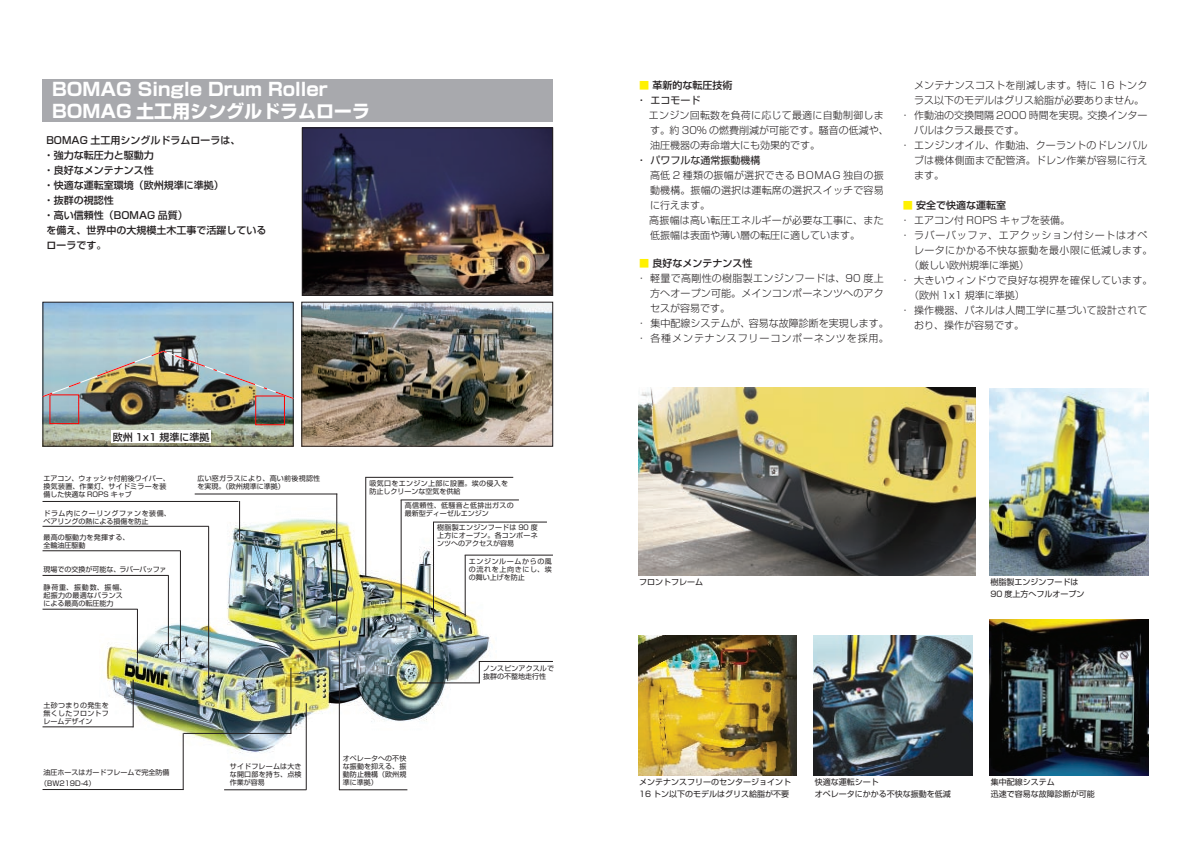
<style>
.page{position:relative;width:1191px;height:842px;background:#fff}
.page>*{position:absolute;margin:0;border:0;box-sizing:border-box;transform-origin:0 0}
.t1{font:700 18px/22px "Shin Go";color:#fff}
.t2{font:300 10px/15px "Shin Go";letter-spacing:.015em;color:#231f20}
.t3{font:500 10px/15px "Shin Go";color:#231f20}
.t4{font:300 10px "Shin Go";letter-spacing:.04em;color:#231f20}
.t5{font:300 10px "Shin Go";letter-spacing:.09em;color:#231f20}
.t6{font:300 10px "Shin Go";letter-spacing:.065em;color:#231f20}
.t7{font:10px "Shin Go";color:#231f20}
.t8{font:8px/12px "Shin Go";color:#231f20}
.t9{font:7px/8px "Shin Go";letter-spacing:.01em;color:#231f20;text-align:justify}
.t10{font:7px/8px "Shin Go";letter-spacing:.035em;color:#231f20}
.t11{font:7px/8px "Shin Go";letter-spacing:.045em;color:#231f20}
.t12{font:7px/8px "Shin Go";letter-spacing:.08em;color:#231f20}
.s1{color:#fff101}
.s2{font-weight:400}
</style>
<div class="page">
<img style="left:989px;top:388px;width:159px;height:187px">
<img style="left:989px;top:620px;width:159px;height:156px">
<img style="left:638px;top:635px;width:159px;height:141px">
<img style="left:814px;top:635px;width:158px;height:141px">
<img style="left:304px;top:130px;width:247px;height:164px">
<div style="left:302px;top:128px;width:251px;height:168px;border:1px solid #231f20"></div>
<img style="left:303px;top:304px;width:248px;height:140px">
<div style="left:301px;top:302px;width:252px;height:144px;border:1px solid #231f20"></div>
<img style="left:45px;top:304px;width:246px;height:140px">
<img style="left:99px;top:476px;width:397px;height:315px">
<div style="left:49px;top:394px;width:30px;height:30px;border:1px solid #f00"></div>
<div style="left:255px;top:395px;width:30px;height:30px;border:1px solid #f00"></div>
<img style="left:42px;top:350px;width:252px;height:50px">
<div style="left:43px;top:583px;width:81px;height:26px;background:#fff"></div>
<hr style="left:43px;top:609px;width:95px;height:1px;background:#231f20">
<hr style="left:137px;top:609px;width:1px;height:54px;background:#231f20">
<div style="left:43px;top:565px;width:130px;height:11px;background:#fff"></div>
<hr style="left:43px;top:575px;width:126px;height:1px;background:#231f20">
<hr style="left:168px;top:575px;width:1px;height:75px;background:#231f20">
<div style="left:43px;top:533px;width:84px;height:18px;background:#fff"></div>
<hr style="left:43px;top:550px;width:138px;height:1px;background:#231f20">
<hr style="left:180px;top:551px;width:1px;height:111px;background:#231f20">
<div style="left:43px;top:509px;width:125px;height:18px;background:#fff"></div>
<hr style="left:43px;top:526px;width:166px;height:1px;background:#231f20">
<hr style="left:208px;top:526px;width:1px;height:157px;background:#231f20">
<div style="left:43px;top:474px;width:124px;height:26px;background:#fff"></div>
<hr style="left:43px;top:501px;width:195px;height:1px;background:#231f20">
<hr style="left:239px;top:501px;width:1px;height:39px;background:#231f20">
<div style="left:196px;top:474px;width:125px;height:19px;background:#fff"></div>
<hr style="left:195px;top:494px;width:142px;height:1px;background:#231f20">
<hr style="left:336px;top:494px;width:1px;height:133px;background:#231f20">
<div style="left:43px;top:701px;width:67px;height:26px;background:#fff"></div>
<hr style="left:43px;top:727px;width:90px;height:1px;background:#231f20">
<hr style="left:133px;top:680px;width:1px;height:47px;background:#231f20">
<div style="left:43px;top:768px;width:131px;height:21px;background:#fff"></div>
<hr style="left:43px;top:789px;width:140px;height:1px;background:#231f20">
<hr style="left:183px;top:733px;width:108px;height:1px;background:#231f20">
<hr style="left:183px;top:733px;width:1px;height:57px;background:#231f20">
<hr style="left:291px;top:668px;width:1px;height:65px;background:#231f20">
<div style="left:368px;top:478px;width:141px;height:20px;background:#fff"></div>
<hr style="left:365px;top:477px;width:148px;height:1px;background:#231f20">
<hr style="left:365px;top:477px;width:1px;height:99px;background:#231f20">
<div style="left:404px;top:501px;width:111px;height:20px;background:#fff"></div>
<hr style="left:400px;top:500px;width:119px;height:1px;background:#231f20">
<hr style="left:401px;top:500px;width:1px;height:109px;background:#231f20">
<div style="left:436px;top:523px;width:103px;height:28px;background:#fff"></div>
<hr style="left:433px;top:522px;width:114px;height:1px;background:#231f20">
<hr style="left:433px;top:522px;width:1px;height:100px;background:#231f20">
<div style="left:229px;top:762px;width:74px;height:26px;background:#fff"></div>
<hr style="left:224px;top:789px;width:82px;height:1px;background:#231f20">
<hr style="left:306px;top:703px;width:1px;height:87px;background:#231f20">
<div style="left:342px;top:753px;width:65px;height:35px;background:#fff"></div>
<hr style="left:339px;top:789px;width:68px;height:1px;background:#231f20">
<hr style="left:339px;top:641px;width:1px;height:149px;background:#231f20">
<div style="left:468px;top:556px;width:85px;height:27px;background:#fff"></div>
<hr style="left:465px;top:555px;width:88px;height:1px;background:#231f20">
<hr style="left:465px;top:555px;width:1px;height:62px;background:#231f20">
<div style="left:482px;top:664px;width:73px;height:27px;background:#fff"></div>
<hr style="left:479px;top:661px;width:74px;height:1px;background:#231f20">
<hr style="left:409px;top:683px;width:70px;height:1px;background:#231f20">
<svg style="left:479px;top:662px;width:1px;height:21px"></svg>
<img style="left:638px;top:388px;width:337px;height:188px">
<div style="left:111px;top:431px;width:100px;height:12px;background:#fff"></div>
<div style="left:43px;top:79px;width:510px;height:43px;background:#a8a9ad"></div>
<h1 class="t1" style="left:52px;top:78px;width:320px">BOMAG Single Drum Roller<br>BOMAG 土工用シングルドラムローラ</h1>
<p class="t3" style="left:44px;top:132px;width:224px">BOMAG 土工用シングルドラムローラは、<br>・強力な転圧力と駆動力<br>・良好なメンテナンス性<br>・快適な運転室環境（欧州規準に準拠）<br>・抜群の視認性<br>・高い信頼性（BOMAG 品質）<br>を備え、世界中の大規模土木工事で活躍しているローラです。</p>
<p class="t3" style="left:113px;top:429px;width:98px">欧州 1x1 規準に準拠</p>
<p class="t9" style="left:44px;top:474px;width:128px;text-align:left">エアコン、ウォッシャ付前後ワイパー、換気装置、作業灯、サイドミラーを装備した快適な ROPS キャブ</p>
<p class="t10" style="left:197px;top:474px;width:124px">広い窓ガラスにより、高い前後視認性を実現。（欧州規準に準拠）</p>
<p class="t12" style="left:44px;top:509px;width:129px">ドラム内にクーリングファンを装備、ベアリングの熱による損傷を防止</p>
<p class="t9" style="left:44px;top:533px;width:87px">最高の駆動力を発揮する、全輪油圧駆動</p>
<p class="t9" style="left:44px;top:565px;width:124px">現場での交換が可能な、ラバーバッファ</p>
<p class="t10" style="left:44px;top:583px;width:84px">静荷重、振動数、振幅、起振力の最適なバランスによる最高の転圧能力</p>
<p class="t9" style="left:44px;top:701px;width:67px">土砂つまりの発生を無くしたフロントフレームデザイン</p>
<p class="t11" style="left:369px;top:479px;width:140px">吸気口をエンジン上部に設置。埃の侵入を防止しクリーンな空気を供給</p>
<p class="t11" style="left:405px;top:501px;width:110px">高信頼性、低騒音と低排出ガスの最新型ディーゼルエンジン</p>
<p class="t9" style="left:437px;top:523px;width:102px">樹脂製エンジンフードは 90 度上方にオープン。各コンポーネンツへのアクセスが容易</p>
<p class="t9" style="left:469px;top:556px;width:85px">エンジンルームからの風の流れを上向きにし、埃の舞い上げを防止</p>
<p class="t9" style="left:483px;top:664px;width:73px">ノンスピンアクスルで抜群の不整地走行性</p>
<p class="t9" style="left:40px;top:767px;width:131px;line-height:10.5px;text-indent:4px">油圧ホースはガードフレームで完全防備（BW219D-4）</p>
<p class="t9" style="left:230px;top:762px;width:73px">サイドフレームは大きな開口部を持ち、点検作業が容易</p>
<p class="t9" style="left:343px;top:754px;width:65px">オペレータへの不快な振動を抑える、振動防止機構（欧州規準に準拠）</p>
<p class="t3" style="left:636px;top:77px;width:97px"><span class="s1">■</span> 革新的な転圧技術<span class="s2">・エコモード</span></p>
<p class="t2" style="left:649px;top:107px;width:241px">エンジン回転数を負荷に応じて最適に自動制御します。約 30% の燃費削減が可能です。騒音の低減や、油圧機器の寿命増大にも効果的です。</p>
<p class="t7" style="left:636px;top:153px;width:125px">・パワフルな通常振動機構</p>
<p class="t2" style="left:649px;top:167px;width:236px">高低 2 種類の振幅が選択できる BOMAG 独自の振動機構。振幅の選択は運転席の選択スイッチで容易に行えます。<br>高振幅は高い転圧エネルギーが必要な工事に、また低振幅は表面や薄い層の転圧に適しています。</p>
<p class="t3" style="left:639px;top:256px;width:115px"><span class="s1">■</span> 良好なメンテナンス性</p>
<p class="t2" style="left:636px;top:271px;width:249px">・軽量で高剛性の樹脂製エンジンフードは、90 度上</p>
<p class="t2" style="left:650px;top:286px;width:235px">方へオープン可能。メインコンポーネンツへのアク</p>
<p class="t2" style="left:650px;top:301px;width:81px">セスが容易です。</p>
<p class="t2" style="left:636px;top:316px;width:254px">・集中配線システムが、容易な故障診断を実現します。</p>
<p class="t5" style="left:636px;top:332px;width:254px">・各種メンテナンスフリーコンポーネンツを採用。</p>
<p class="t2" style="left:914px;top:77px;width:235px">メンテナンスコストを削減します。特に 16 トンク</p>
<p class="t2" style="left:914px;top:92px;width:231px">ラス以下のモデルはグリス給脂が必要ありません。</p>
<p class="t2" style="left:900px;top:107px;width:249px">・作動油の交換間隔 2000 時間を実現。交換インター</p>
<p class="t2" style="left:914px;top:122px;width:111px">バルはクラス最長です。</p>
<p class="t2" style="left:900px;top:137px;width:249px">・エンジンオイル、作動油、クーラントのドレンバル</p>
<p class="t2" style="left:914px;top:152px;width:235px">ブは機体側面まで配管済。ドレン作業が容易に行え</p>
<p class="t2" style="left:914px;top:167px;width:31px">ます。</p>
<p class="t3" style="left:902px;top:197px;width:105px"><span class="s1">■</span> 安全で快適な運転室</p>
<p class="t2" style="left:900px;top:212px;width:171px">・エアコン付 ROPS キャブを装備。</p>
<p class="t6" style="left:900px;top:229px;width:249px">・ラバーバッファ、エアクッション付シートはオペ</p>
<p class="t4" style="left:914px;top:244px;width:240px">レータにかかる不快な振動を最小限に低減します。</p>
<p class="t2" style="left:909px;top:257px;width:121px">（厳しい欧州規準に準拠）</p>
<p class="t4" style="left:900px;top:274px;width:254px">・大きいウィンドウで良好な視界を確保しています。</p>
<p class="t2" style="left:909px;top:287px;width:117px">（欧州 1x1 規準に準拠）</p>
<p class="t2" style="left:900px;top:302px;width:249px">・操作機器、パネルは人間工学に基づいて設計されて</p>
<p class="t2" style="left:914px;top:317px;width:111px">おり、操作が容易です。</p>
<p class="t8" style="left:639px;top:576px;width:65px">フロントフレーム</p>
<p class="t8" style="left:990px;top:576px;width:96px">樹脂製エンジンフードは<br>90 度上方へフルオープン</p>
<p class="t8" style="left:639px;top:776px;width:153px">メンテナンスフリーのセンタージョイント<br>16 トン以下のモデルはグリス給脂が不要</p>
<p class="t8" style="left:815px;top:776px;width:137px">快適な運転シート<br>オペレータにかかる不快な振動を低減</p>
<p class="t8" style="left:991px;top:776px;width:105px">集中配線システム<br>迅速で容易な故障診断が可能</p>
</div>
